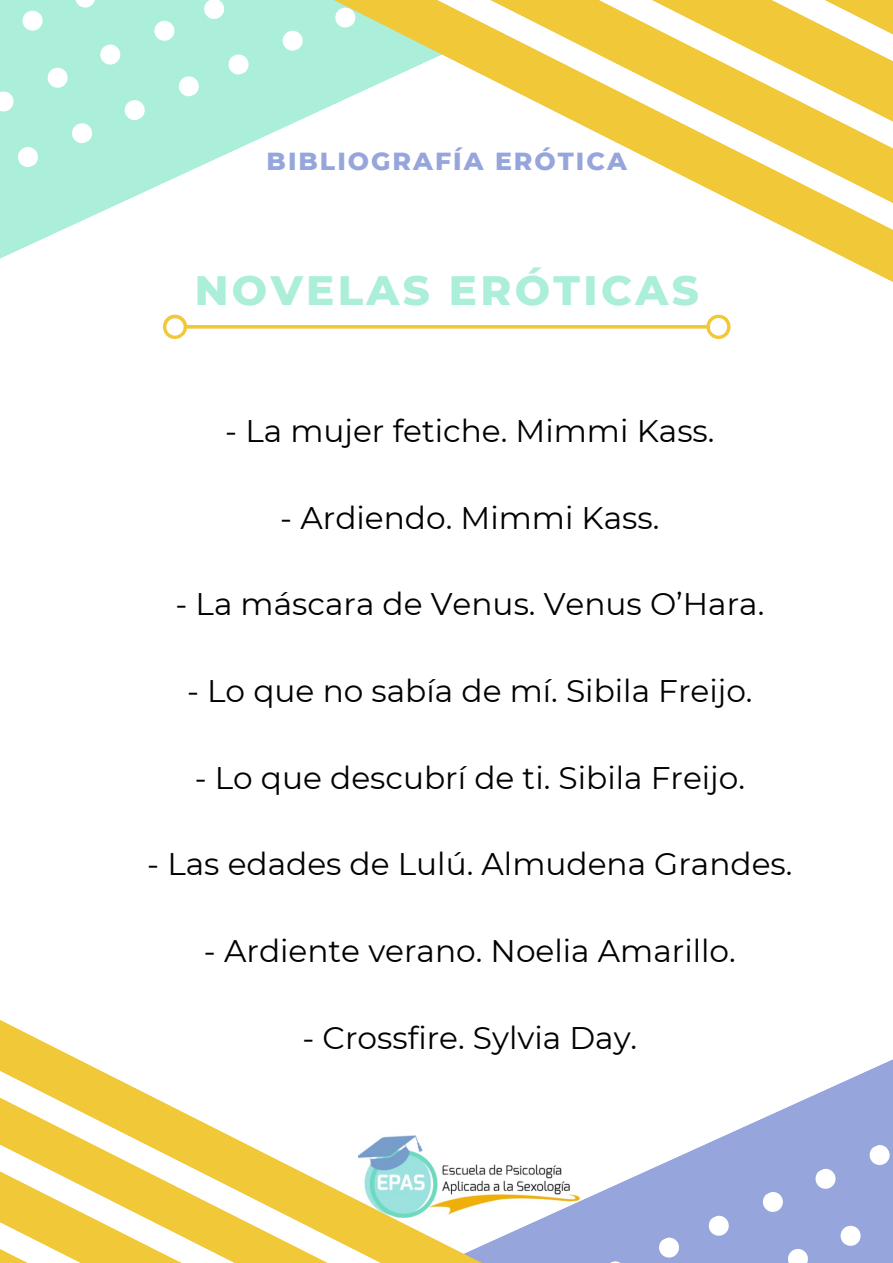
<style>
.page{position:relative;width:893px;height:1263px;background:#fff}
.page>*{position:absolute;margin:0;border:0;box-sizing:border-box;transform-origin:0 0}
.t1{font:800 41.92px "Montserrat";letter-spacing:.08em;color:#abeeda}
.t2{font:31.2px "Montserrat";color:#000}
.t3{font:800 25.2px "Montserrat";letter-spacing:.08em;color:#96a5dc}
</style>
<div class="page">
<svg style="left:756px;top:1059px;width:137px;height:204px;fill:#96a5dc"></svg>
<svg style="left:759px;top:1189px;width:27px;height:26px"></svg>
<svg style="left:785px;top:1246px;width:26px;height:17px"></svg>
<svg style="left:812px;top:1165px;width:26px;height:27px"></svg>
<svg style="left:837px;top:1222px;width:26px;height:27px"></svg>
<svg style="left:866px;top:1142px;width:27px;height:26px"></svg>
<svg style="left:891px;top:1199px;width:2px;height:26px"></svg>
<div style="left:738px;top:1121px;width:18px;height:142px;background:#96a5dc"></div>
<svg style="left:0;top:1020px;width:738px;height:243px"></svg>
<svg style="left:0;top:1060px;width:689px;height:203px"></svg>
<svg style="left:0;top:1116px;width:648px;height:147px"></svg>
<svg style="left:0;top:0;width:152px;height:259px;fill:#abeeda"></svg>
<svg style="left:0;top:88px;width:17px;height:27px"></svg>
<svg style="left:15px;top:144px;width:26px;height:26px"></svg>
<svg style="left:19px;top:8px;width:27px;height:26px"></svg>
<svg style="left:44px;top:65px;width:27px;height:26px"></svg>
<svg style="left:69px;top:120px;width:26px;height:26px"></svg>
<svg style="left:72px;top:0;width:26px;height:11px"></svg>
<svg style="left:97px;top:41px;width:26px;height:27px"></svg>
<svg style="left:122px;top:97px;width:26px;height:26px"></svg>
<svg style="left:151px;top:18px;width:1px;height:26px"></svg>
<svg style="left:152px;top:0;width:579px;height:331px;fill:#b1efdb"></svg>
<svg style="left:230px;top:0;width:663px;height:328px"></svg>
<svg style="left:287px;top:0;width:606px;height:275px"></svg>
<svg style="left:355px;top:0;width:538px;height:223px"></svg>
<svg style="left:163px;top:315px;width:567px;height:24px"></svg>
<p class="t3" style="left:267px;top:146px;width:362px">BIBLIOGRAFÍA ERÓTICA</p>
<h1 class="t1" style="left:195px;top:264px;width:505px">NOVELAS ERÓTICAS</h1>
<p class="t2" style="left:225px;top:412px;width:491px">- La mujer fetiche. Mimmi Kass.</p>
<p class="t2" style="left:280px;top:498px;width:380px">- Ardiendo. Mimmi Kass.</p>
<p class="t2" style="left:175px;top:585px;width:590px">- La máscara de Venus. Venus O’Hara.</p>
<p class="t2" style="left:187px;top:672px;width:567px">- Lo que no sabía de mí. Sibila Freijo.</p>
<p class="t2" style="left:195px;top:758px;width:552px">- Lo que descubrí de ti. Sibila Freijo.</p>
<p class="t2" style="left:147px;top:845px;width:646px">- Las edades de Lulú. Almudena Grandes.</p>
<p class="t2" style="left:204px;top:932px;width:533px">- Ardiente verano. Noelia Amarillo.</p>
<p class="t2" style="left:302px;top:1018px;width:336px">- Crossfire. Sylvia Day.</p>
</div>
